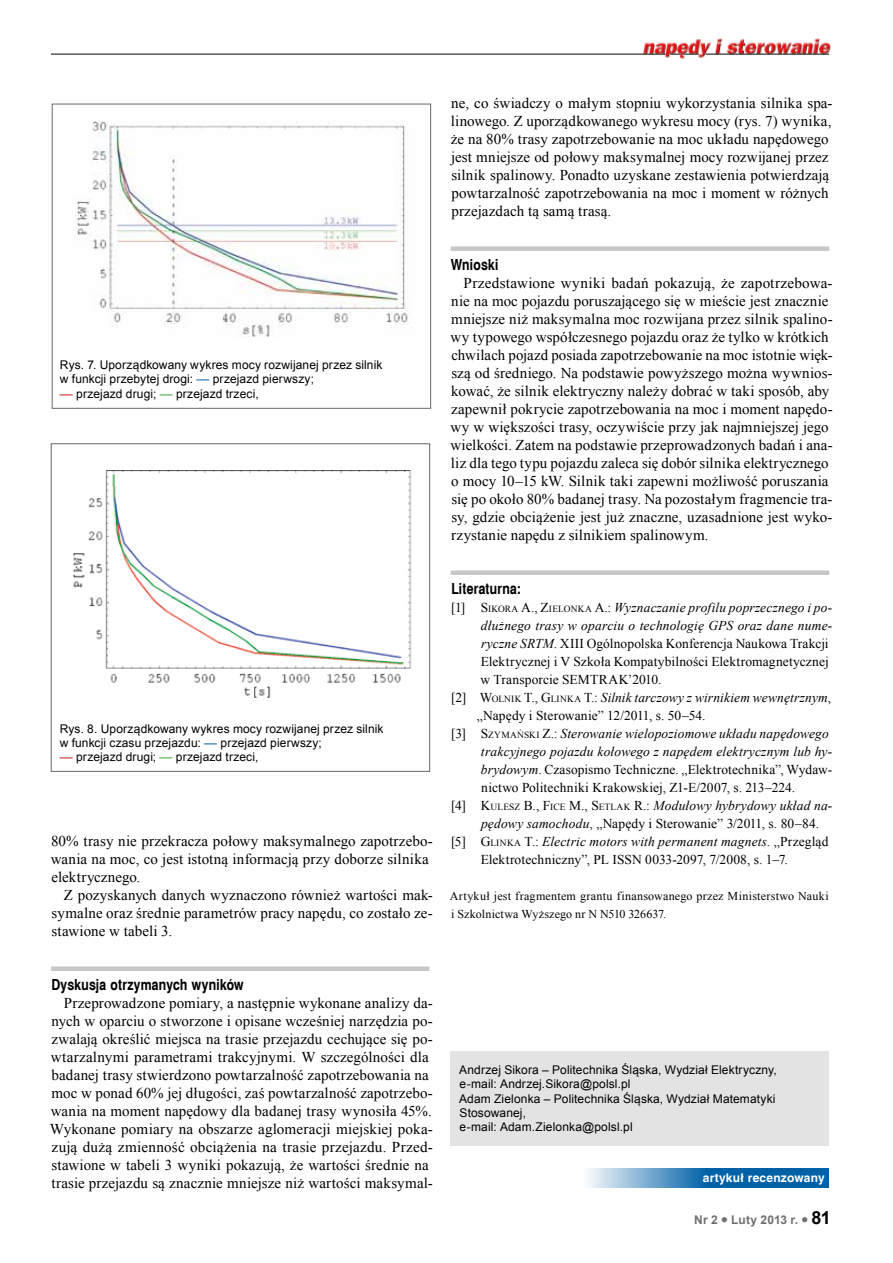
<style>
.page{position:relative;width:893px;height:1263px;background:#fff}
.page>*{position:absolute;margin:0;border:0;box-sizing:border-box;transform-origin:0 0}
.t1{font:15px/18px "Times New Roman";letter-spacing:.01em;color:#000}
.t2{font:700 15px "Switzerland Narrow";letter-spacing:.005em;color:#000}
.t3{font:italic 13.5px "Times New Roman";letter-spacing:.01em;color:#000}
.t4{font:13.5px "Times New Roman";letter-spacing:.005em;color:#000}
.t5{font:12px/14.4px "Arial";letter-spacing:.01em;color:#000}
.t6{font:12px/18px "Times New Roman";letter-spacing:.015em;color:#000}
.t7{font:700 12px "Switzerland";letter-spacing:.015em;color:#fff}
.t8{font:700 12px "Arial";letter-spacing:.015em;color:#706f6f}
.s1{color:#0061a7}
.s2{color:#cd171a}
.s3{color:#3fa535}
.s4{font-style:normal}
.s5{font-style:normal;font-size:9.45px}
.s6{font-style:italic}
.s7{font-size:18px;color:#000}
</style>
<div class="page">
<img style="left:641px;top:38px;width:190px;height:21px">
<hr style="left:51px;top:54px;width:614px;height:1px;background:#000">
<svg style="left:670px;top:54px;width:29px;height:1px"></svg>
<hr style="left:706px;top:54px;width:123px;height:1px;background:#000">
<img style="left:75px;top:121px;width:334px;height:216px">
<div style="left:52px;top:104px;width:379px;height:304px;border:1px solid #686868"></div>
<img style="left:72px;top:470px;width:340px;height:228px">
<div style="left:51px;top:444px;width:379px;height:327px;border:1px solid #686868"></div>
<div style="left:51px;top:966px;width:378px;height:5px;background:#c6c6c6"></div>
<div style="left:451px;top:246px;width:378px;height:5px;background:#c6c6c6"></div>
<div style="left:451px;top:570px;width:378px;height:5px;background:#c6c6c6"></div>
<div style="left:451px;top:1051px;width:378px;height:94px;background:#e3e3e3"></div>
<svg style="left:589px;top:1169px;width:240px;height:19px;background:#3c86bb"></svg>
<p class="t5" style="left:60px;top:357px;width:324px">Rys. 7. Uporządkowany wykres mocy rozwijanej przez silnik w funkcji przebytej drogi: <span class="s1">––</span> przejazd pierwszy;<br><span class="s2">––</span> przejazd drugi; <span class="s3">––</span> przejazd trzeci,</p>
<p class="t5" style="left:60px;top:721px;width:325px">Rys. 8. Uporządkowany wykres mocy rozwijanej przez silnik w funkcji czasu przejazdu: <span class="s1">––</span> przejazd pierwszy;<br><span class="s2">––</span> przejazd drugi; <span class="s3">––</span> przejazd trzeci,</p>
<p class="t1" style="left:51px;top:832px;width:384px">80% trasy nie przekracza połowy maksymalnego zapotrzebo&shy;wania na moc, co jest istotną informacją przy doborze silnika elektrycznego.</p>
<p class="t1" style="left:52px;top:886px;width:383px;text-align:justify;text-indent:12px">Z pozyskanych danych wyznaczono również wartości mak&shy;symalne oraz średnie parametrów pracy napędu, co zostało ze&shy;stawione w tabeli 3.</p>
<p class="t2" style="left:52px;top:976px;width:194px">Dyskusja otrzymanych wyników</p>
<p class="t1" style="left:50px;top:994px;width:385px;text-indent:14px">Przeprowadzone pomiary, a następnie wykonane analizy da&shy;nych w oparciu o stworzone i opisane wcześniej narzędzia po&shy;zwalają określić miejsca na trasie przejazdu cechujące się po&shy;wtarzalnymi parametrami trakcyjnymi. W szczególności dla badanej trasy stwierdzono powtarzalność zapotrzebowania na moc w ponad 60% jej długości, zaś powtarzalność zapotrzebo&shy;wania na moment napędowy dla badanej trasy wynosiła 45%.<br>Wykonane pomiary na obszarze aglomeracji miejskiej poka&shy;zują dużą zmienność obciążenia na trasie przejazdu. Przed&shy;stawione w tabeli 3 wyniki pokazują, że wartości średnie na trasie przejazdu są znacznie mniejsze niż wartości maksymal-</p>
<p class="t1" style="left:451px;top:94px;width:383px">ne, co świadczy o małym stopniu wykorzystania silnika spa&shy;linowego. Z uporządkowanego wykresu mocy (rys. 7) wynika, że na 80% trasy zapotrzebowanie na moc układu napędowego jest mniejsze od połowy maksymalnej mocy rozwijanej przez silnik spalinowy. Ponadto uzyskane zestawienia potwierdzają powtarzalność zapotrzebowania na moc i moment w różnych przejazdach tą samą trasą.</p>
<p class="t2" style="left:451px;top:256px;width:49px">Wnioski</p>
<p class="t1" style="left:451px;top:274px;width:384px;text-indent:13px">Przedstawione wyniki badań pokazują, że zapotrzebowa&shy;nie na moc pojazdu poruszającego się w mieście jest znacznie mniejsze niż maksymalna moc rozwijana przez silnik spalino&shy;wy typowego współczesnego pojazdu oraz że tylko w krótkich chwilach pojazd posiada zapotrzebowanie na moc istotnie więk&shy;szą od średniego. Na podstawie powyższego można wywnios&shy;kować, że silnik elektryczny należy dobrać w taki sposób, aby zapewnił pokrycie zapotrzebowania na moc i moment napędo&shy;wy w większości trasy, oczywiście przy jak najmniejszej jego wielkości. Zatem na podstawie przeprowadzonych badań i ana&shy;liz dla tego typu pojazdu zaleca się dobór silnika elektrycznego o mocy 10–15 kW. Silnik taki zapewni możliwość poruszania się po około 80% badanej trasy. Na pozostałym fragmencie tra&shy;sy, gdzie obciążenie jest już znaczne, uzasadnione jest wyko&shy;rzystanie napędu z silnikiem spalinowym.</p>
<p class="t2" style="left:451px;top:580px;width:71px">Literaturna:</p>
<p class="t3" style="left:451px;top:598px;width:383px"><span class="s4">[1] S</span><span class="s5">IKORA</span> <span class="s4">A., Z</span><span class="s5">IELONKA</span> <span class="s4">A.:</span> Wyznaczanie profilu poprzecznego i po-</p>
<p class="t3" style="left:481px;top:616px;width:353px">dłużnego trasy w oparciu o technologię GPS oraz dane nume-</p>
<p class="t4" style="left:481px;top:634px;width:349px"><span class="s6">ryczne SRTM</span>. XIII Ogólnopolska Konferencja Naukowa Trakcji</p>
<p class="t4" style="left:481px;top:652px;width:350px">Elektrycznej i V Szkoła Kompatybilności Elektromagnetycznej</p>
<p class="t4" style="left:480px;top:670px;width:182px">w Transporcie SEMTRAK’2010.</p>
<p class="t3" style="left:451px;top:688px;width:382px"><span class="s4">[2] W</span><span class="s5">OLNIK</span> <span class="s4">T., G</span><span class="s5">LINKA</span> <span class="s4">T</span><span class="s4">.:</span> Silnik tarczowy z wirnikiem wewnętrznym<span class="s4">,</span></p>
<p class="t4" style="left:477px;top:706px;width:230px">„Napędy i Sterowanie” 12/2011, s. 50–54.</p>
<p class="t3" style="left:451px;top:724px;width:379px"><span class="s4">[3] S</span><span class="s5">ZYMAŃSKI</span> <span class="s4">Z</span><span class="s4">.:</span> Sterowanie wielopoziomowe układu napędowego</p>
<p class="t3" style="left:481px;top:742px;width:353px">trakcyjnego pojazdu kołowego z napędem elektrycznym lub hy-</p>
<p class="t4" style="left:481px;top:760px;width:353px"><span class="s6">brydowym</span>. Czasopismo Techniczne. „Elektrotechnika”, Wydaw-</p>
<p class="t4" style="left:481px;top:778px;width:316px">nictwo Politechniki Krakowskiej, Z1-E/2007, s. 213–224.</p>
<p class="t3" style="left:451px;top:796px;width:383px"><span class="s4">[4] K</span><span class="s5">ULESZ</span> <span class="s4">B., F</span><span class="s5">ICE</span> <span class="s4">M., S</span><span class="s5">ETLAK</span> <span class="s4">R</span><span class="s4">.:</span> Modułowy hybrydowy układ na-</p>
<p class="t4" style="left:481px;top:814px;width:339px"><span class="s6">pędowy samochodu</span>, „Napędy i Sterowanie” 3/2011, s. 80–84.</p>
<p class="t3" style="left:451px;top:832px;width:379px"><span class="s4">[5] G</span><span class="s5">LINKA</span> <span class="s4">T</span><span class="s4">.:</span> Electric motors with permanent magnets<span class="s4">. „Przegląd</span></p>
<p class="t4" style="left:481px;top:850px;width:309px">Elektrotechniczny”, PL ISSN 0033-2097, 7/2008, s. 1–7.</p>
<p class="t6" style="left:450px;top:887px;width:380px">Artykuł jest fragmentem grantu finansowanego przez Ministerstwo Nauki i Szkolnictwa Wyższego nr N N510 326637.</p>
<p class="t5" style="left:459px;top:1062px;width:319px">Andrzej Sikora – Politechnika Śląska, Wydział Elektryczny, e-mail: Andrzej.Sikora@polsl.pl<br>Adam Zielonka – Politechnika Śląska, Wydział Matematyki Stosowanej,<br>e-mail: Adam.Zielonka@polsl.pl</p>
<p class="t7" style="left:703px;top:1170px;width:123px">artykuł recenzowany</p>
<p class="t8" style="left:694px;top:1212px;width:138px">Nr 2 ● Luty 2013 r. ● <span class="s7">81</span></p>
</div>
